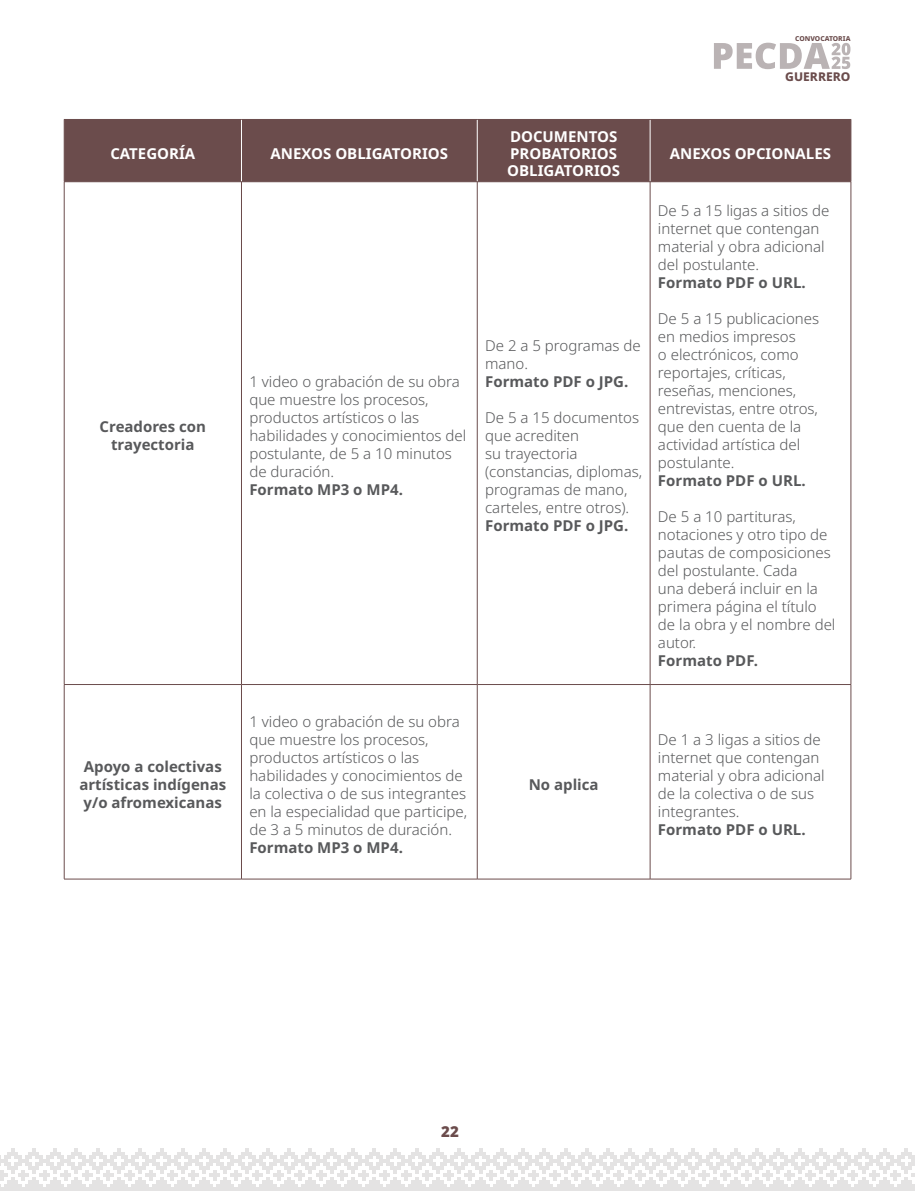
<style>
.page{position:relative;width:915px;height:1191px;background:#fff}
.page>*{position:absolute;margin:0;border:0;box-sizing:border-box;transform-origin:0 0}
.t1{font:300 15px/18px "Noto Sans";color:#58595b}
.t2{font:700 15px/18px "Noto Sans";color:#58595b;text-align:center}
.t3{font:700 15px/17.1px "Noto Sans";color:#fff}
.t4{font:900 15px "Noto Sans";color:#6b4c4c}
.t5{font:800 12px "Noto Sans";color:#6b4c4c}
.t6{font:800 6.75px "Noto Sans";color:#6b4c4c}
</style>
<div class="page">
<svg style="left:714px;top:43px;width:136px;height:26px"></svg>
<svg style="left:0;top:1148px;width:914px;height:43px"></svg>
<div style="left:65px;top:120px;width:785px;height:61px;background:#6b4c4c"></div>
<hr style="left:241px;top:120px;width:1px;height:61px;background:#fff">
<hr style="left:476px;top:120px;width:1px;height:61px;background:#fff">
<hr style="left:649px;top:120px;width:1px;height:61px;background:#fff">
<hr style="left:64px;top:120px;width:1px;height:61px;background:#6b4c4c">
<hr style="left:64px;top:119px;width:177px;height:1px;background:#6b4c4c">
<hr style="left:241px;top:119px;width:236px;height:1px;background:#6b4c4c">
<hr style="left:477px;top:119px;width:173px;height:1px;background:#6b4c4c">
<hr style="left:650px;top:119px;width:201px;height:1px;background:#6b4c4c">
<hr style="left:850px;top:120px;width:1px;height:61px;background:#6b4c4c">
<hr style="left:64px;top:182px;width:1px;height:502px;background:#6b4c4c">
<hr style="left:64px;top:181px;width:177px;height:1px;background:#6b4c4c">
<hr style="left:241px;top:182px;width:1px;height:502px;background:#6b4c4c">
<hr style="left:241px;top:181px;width:236px;height:1px;background:#6b4c4c">
<hr style="left:477px;top:182px;width:1px;height:502px;background:#6b4c4c">
<hr style="left:477px;top:181px;width:173px;height:1px;background:#6b4c4c">
<hr style="left:649px;top:182px;width:1px;height:502px;background:#6b4c4c">
<hr style="left:650px;top:181px;width:200px;height:1px;background:#6b4c4c">
<hr style="left:850px;top:182px;width:1px;height:502px;background:#6b4c4c">
<hr style="left:64px;top:684px;width:1px;height:195px;background:#6b4c4c">
<hr style="left:64px;top:684px;width:177px;height:1px;background:#6b4c4c">
<hr style="left:241px;top:684px;width:236px;height:1px;background:#6b4c4c">
<hr style="left:477px;top:684px;width:173px;height:1px;background:#6b4c4c">
<hr style="left:650px;top:684px;width:200px;height:1px;background:#6b4c4c">
<hr style="left:241px;top:684px;width:1px;height:195px;background:#6b4c4c">
<hr style="left:477px;top:684px;width:1px;height:195px;background:#6b4c4c">
<hr style="left:649px;top:684px;width:1px;height:195px;background:#6b4c4c">
<hr style="left:850px;top:684px;width:1px;height:195px;background:#6b4c4c">
<hr style="left:64px;top:878px;width:177px;height:1px;background:#6b4c4c">
<hr style="left:241px;top:878px;width:236px;height:1px;background:#6b4c4c">
<hr style="left:477px;top:878px;width:173px;height:1px;background:#6b4c4c">
<hr style="left:650px;top:878px;width:200px;height:1px;background:#6b4c4c">
<p class="t6" style="left:795px;top:33px;width:57px">CONVOCATORIA</p>
<p class="t5" style="left:785px;top:68px;width:67px">GUERRERO</p>
<p class="t3" style="left:110px;top:145px;width:86px">CATEGORÍA</p>
<p class="t3" style="left:270px;top:145px;width:179px">ANEXOS OBLIGATORIOS</p>
<p class="t2" style="left:100px;top:418px;width:108px">Creadores con trayectoria</p>
<p class="t1" style="left:249px;top:373px;width:218px">1 video o grabación de su obra que muestre los procesos, productos artísticos o las habilidades y conocimientos del postulante, de 5 a 10 minutos de duración.</p>
<p class="t2" style="left:249px;top:481px;width:155px">Formato MP3 o MP4.</p>
<p class="t2" style="left:79px;top:757px;width:148px">Apoyo a colectivas artísticas indígenas y/o afromexicanas</p>
<p class="t1" style="left:249px;top:712px;width:219px">1 video o grabación de su obra que muestre los procesos, productos artísticos o las habilidades y conocimientos de la colectiva o de sus integrantes en la especialidad que participe, de 3 a 5 minutos de duración.</p>
<p class="t2" style="left:249px;top:838px;width:155px">Formato MP3 o MP4.</p>
<p class="t3" style="left:507px;top:128px;width:114px">DOCUMENTOS<br>PROBATORIOS<br>OBLIGATORIOS</p>
<p class="t1" style="left:485px;top:337px;width:157px">De 2 a 5 programas de mano.</p>
<p class="t2" style="left:485px;top:373px;width:145px">Formato PDF o JPG.</p>
<p class="t1" style="left:485px;top:409px;width:158px">De 5 a 15 documentos que acrediten<br>su trayectoria (constancias, diplomas, programas de mano, carteles, entre otros).</p>
<p class="t2" style="left:485px;top:517px;width:145px">Formato PDF o JPG.</p>
<p class="t3" style="left:669px;top:145px;width:163px">ANEXOS OPCIONALES</p>
<p class="t1" style="left:657px;top:202px;width:173px">De 5 a 15 ligas a sitios de internet que contengan material y obra adicional del postulante.</p>
<p class="t2" style="left:657px;top:274px;width:149px">Formato PDF o URL.</p>
<p class="t1" style="left:657px;top:310px;width:163px">De 5 a 15 publicaciones en medios impresos<br>o electrónicos, como reportajes, críticas, reseñas, menciones, entrevistas, entre otros, que den cuenta de la actividad artística del postulante.</p>
<p class="t2" style="left:657px;top:472px;width:149px">Formato PDF o URL.</p>
<p class="t1" style="left:657px;top:508px;width:179px">De 5 a 10 partituras, notaciones y otro tipo de pautas de composiciones del postulante. Cada<br>una deberá incluir en la primera página el título de la obra y el nombre del autor.</p>
<p class="t2" style="left:657px;top:652px;width:101px">Formato PDF.</p>
<p class="t2" style="left:528px;top:775px;width:71px">No aplica</p>
<p class="t1" style="left:657px;top:730px;width:168px">De 1 a 3 ligas a sitios de internet que contengan material y obra adicional de la colectiva o de sus integrantes.</p>
<p class="t2" style="left:657px;top:820px;width:149px">Formato PDF o URL.</p>
<p class="t4" style="left:441px;top:1120px;width:19px">22</p>
</div>
